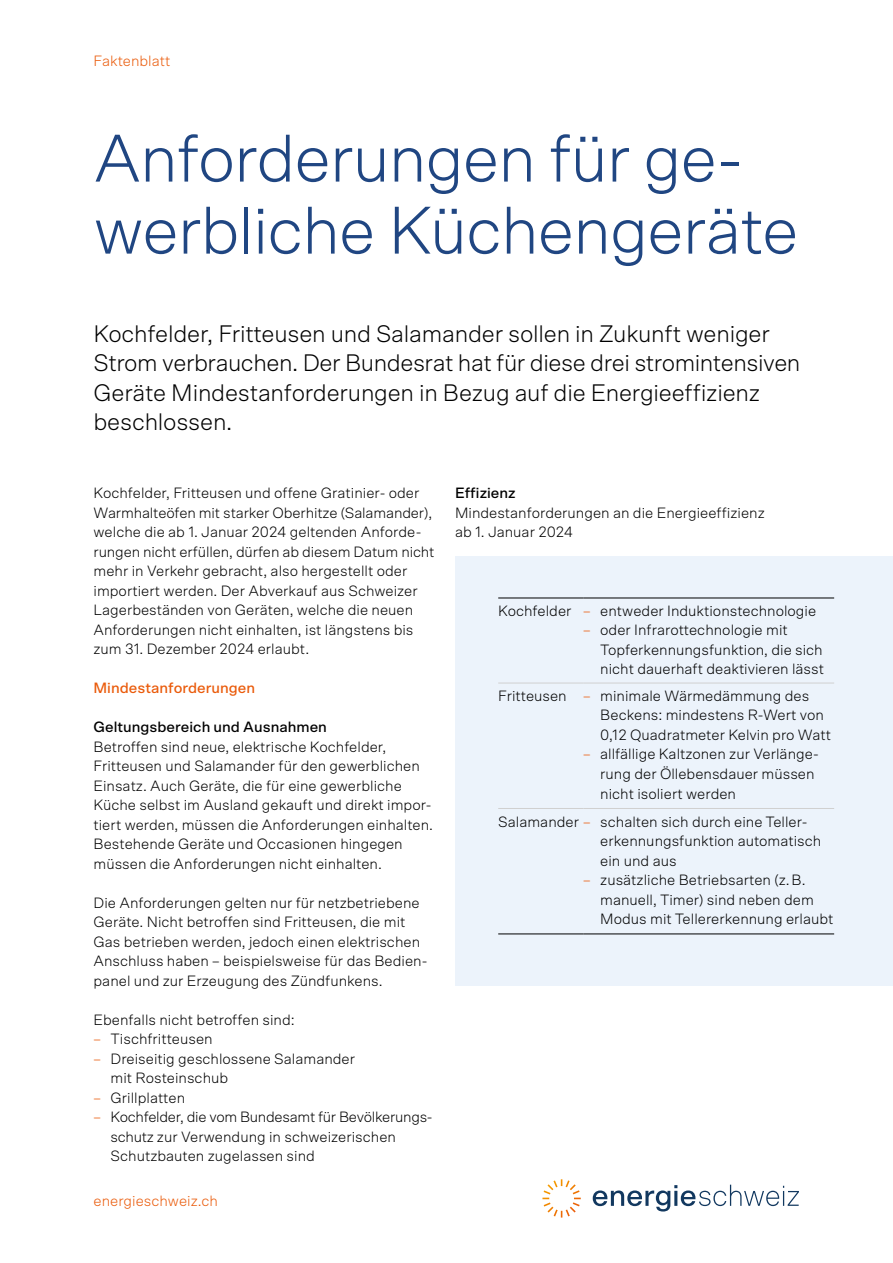
<style>
.page{position:relative;width:893px;height:1263px;background:#fff}
.page>*{position:absolute;margin:0;border:0;box-sizing:border-box;transform-origin:0 0}
.t1{font:300 67.5px/72px "Scto Grotesk A";letter-spacing:-.02em;color:#204682}
.t2{font:300 24px/29.2px "Scto Grotesk A";letter-spacing:-.01em;color:#000}
.t3{font:300 15px/19.5px "Scto Grotesk A";color:#000}
.t4{font:500 15px "Scto Grotesk A";color:#000}
.t5{font:300 15px "Scto Grotesk A";color:#ea5b0b}
.t6{font:500 15px "Scto Grotesk A";color:#ea5b0b}
.s1{color:#ea5b0b}
</style>
<div class="page">
<div style="left:455px;top:557px;width:438px;height:429px;background:#ecf3fb"></div>
<hr style="left:498px;top:598px;width:85px;height:1px;background:#000">
<hr style="left:583px;top:598px;width:251px;height:1px;background:#000">
<hr style="left:498px;top:683px;width:85px;height:1px;background:#d0d0d0">
<hr style="left:583px;top:683px;width:251px;height:1px;background:#d0d0d0">
<hr style="left:498px;top:808px;width:85px;height:1px;background:#d0d0d0">
<hr style="left:583px;top:808px;width:251px;height:1px;background:#d0d0d0">
<hr style="left:498px;top:934px;width:85px;height:1px;background:#000">
<hr style="left:583px;top:934px;width:251px;height:1px;background:#000">
<svg style="left:593px;top:1185px;width:206px;height:26px"></svg>
<svg style="left:542px;top:1179px;width:39px;height:38px"></svg>
<p class="t5" style="left:94px;top:52px;width:78px">Faktenblatt</p>
<h1 class="t1" style="left:94px;top:121px;width:707px">Anforderungen für ge&shy;werbliche Küchengeräte</h1>
<h2 class="t2" style="left:94px;top:319px;width:708px">Kochfelder, Fritteusen und Salamander sollen in Zukunft weniger Strom verbrauchen. Der Bundesrat hat für diese drei stromintensiven Geräte Mindestanforderungen in Bezug auf die Energieeffizienz beschlossen.</h2>
<p class="t3" style="left:94px;top:483px;width:342px">Kochfelder, Fritteusen und offene Gratinier- oder Warmhalteöfen mit starker Oberhitze (Salamander), welche die ab 1. Januar 2024 geltenden Anforde&shy;rungen nicht erfüllen, dürfen ab diesem Datum nicht mehr in Verkehr gebracht, also hergestellt oder importiert werden. Der Abverkauf aus Schweizer Lagerbeständen von Geräten, welche die neuen Anforderungen nicht einhalten, ist längstens bis zum 31. Dezember 2024 erlaubt.</p>
<p class="t6" style="left:94px;top:679px;width:163px">Mindestanforderungen</p>
<p class="t4" style="left:94px;top:718px;width:235px">Geltungsbereich und Ausnahmen</p>
<p class="t3" style="left:94px;top:736px;width:341px">Betroffen sind neue, elektrische Kochfelder, Fritteusen und Salamander für den gewerblichen Einsatz. Auch Geräte, die für eine gewerbliche Küche selbst im Ausland gekauft und direkt impor&shy;tiert werden, müssen die Anforderungen einhalten.<br>Bestehende Geräte und Occasionen hingegen müssen die Anforderungen nicht einhalten.</p>
<p class="t3" style="left:94px;top:892px;width:335px">Die Anforderungen gelten nur für netzbetriebene Geräte. Nicht betroffen sind Fritteusen, die mit Gas betrieben werden, jedoch einen elektrischen Anschluss haben – beispielsweise für das Bedien&shy;panel und zur Erzeugung des Zündfunkens.</p>
<p class="t3" style="left:94px;top:1009px;width:203px">Ebenfalls nicht betroffen sind:</p>
<p class="t3" style="left:94px;top:1029px;width:121px"><span class="s1">–</span> Tischfritteusen</p>
<p class="t3" style="left:111px;top:1048px;width:246px;text-indent:-17px"><span class="s1">–</span> Dreiseitig geschlossene Salamander mit Rosteinschub</p>
<p class="t3" style="left:94px;top:1087px;width:93px"><span class="s1">–</span> Grillplatten</p>
<p class="t3" style="left:111px;top:1107px;width:324px;text-indent:-17px"><span class="s1">–</span> Kochfelder, die vom Bundesamt für Bevölkerungs&shy;schutz zur Verwendung in schweizerischen<br>Schutzbauten zugelassen sind</p>
<p class="t5" style="left:94px;top:1191px;width:126px">energieschweiz.ch</p>
<p class="t4" style="left:455px;top:484px;width:62px">Effizienz</p>
<p class="t3" style="left:455px;top:502px;width:311px">Mindestanforderungen an die Energieeffizienz ab 1. Januar 2024</p>
<p class="t3" style="left:498px;top:601px;width:319px">Kochfelder <span class="s1">–</span> entweder Induktionstechnologie</p>
<p class="t3" style="left:600px;top:620px;width:225px;text-indent:-17px"><span class="s1">–</span> oder Infrarottechnologie mit<br>Topferkennungsfunktion, die sich nicht dauerhaft deaktivieren lässt</p>
<p class="t3" style="left:600px;top:686px;width:232px;text-indent:-102px">Fritteusen <span class="s1">–</span> minimale Wärmedämmung des<br>Beckens: mindestens R-Wert von<br>0,12 Quadratmeter Kelvin pro Watt</p>
<p class="t3" style="left:600px;top:744px;width:220px;text-indent:-17px"><span class="s1">–</span> allfällige Kaltzonen zur Verlänge&shy;rung der Öllebensdauer müssen nicht isoliert werden</p>
<p class="t3" style="left:600px;top:812px;width:223px;text-indent:-102px">Salamander <span class="s1">–</span> schalten sich durch eine Teller&shy;erkennungsfunktion automatisch ein und aus</p>
<p class="t3" style="left:600px;top:870px;width:235px;text-indent:-17px"><span class="s1">–</span> zusätzliche Betriebsarten (z.B. manuell, Timer) sind neben dem<br>Modus mit Tellererkennung erlaubt</p>
</div>
